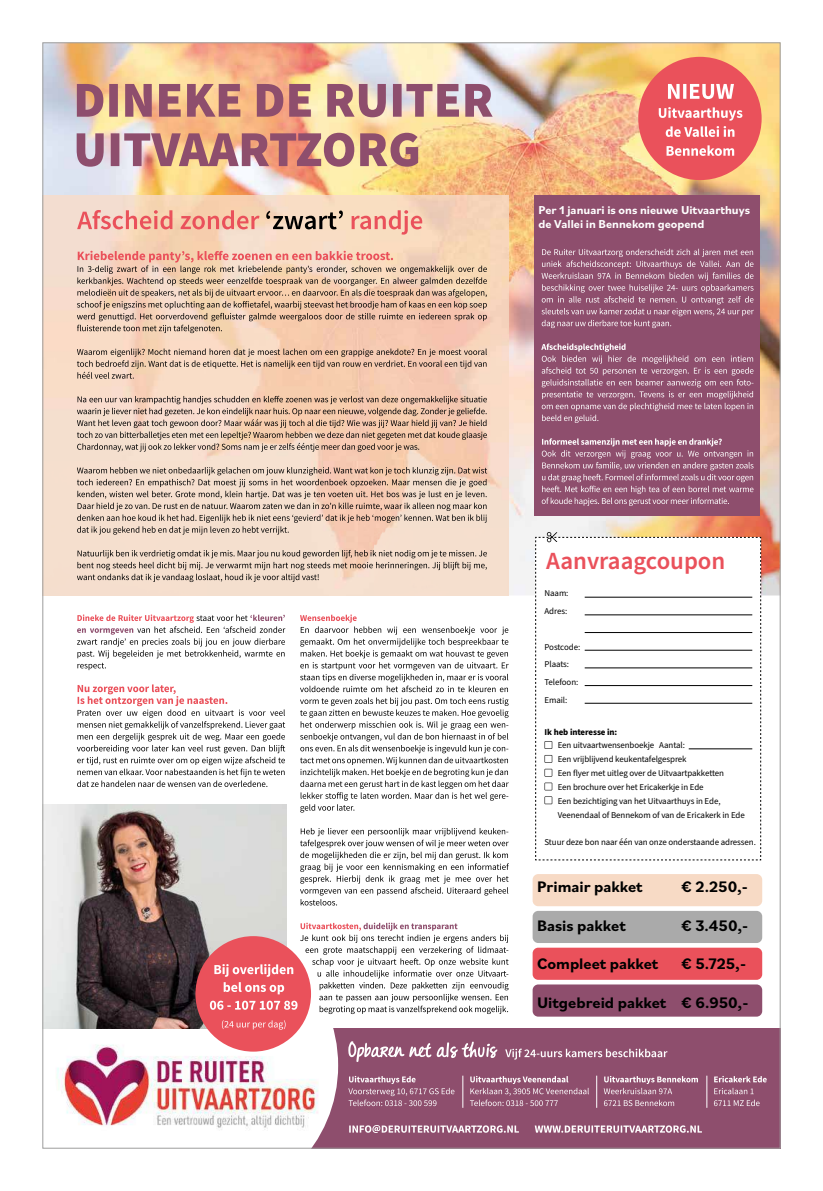
<style>
.page{position:relative;width:823px;height:1191px;background:#fff}
.page>*{position:absolute;margin:0;border:0;box-sizing:border-box;transform-origin:0 0}
.t1{font:600 24.7px "Source Sans Pro";color:#ea515b}
.t2{font:700 16px "Bilo";color:#000}
.t3{font:700 12px/14.4px "Bilo";color:#fff}
.t4{font:8.9px/13.8px "Source Sans Pro";letter-spacing:-.01em;color:#000}
.t5{font:700 8.9px "Source Sans Pro";letter-spacing:-.01em;color:#000}
</style>
<div class="page">
<img style="left:45px;top:45px;width:733px;height:550px">
<div style="left:265px;top:1028px;width:515px;height:120px;background:#8e4e6d"></div>
<svg style="left:54px;top:1014px;width:284px;height:132px"></svg>
<img style="left:56px;top:1033px;width:262px;height:99px">
<svg style="left:348px;top:1076px;width:106px;height:30px"></svg>
<svg style="left:469px;top:1076px;width:119px;height:30px"></svg>
<svg style="left:713px;top:1076px;width:53px;height:30px"></svg>
<svg style="left:603px;top:1076px;width:94px;height:30px"></svg>
<svg style="left:349px;top:1125px;width:352px;height:8px"></svg>
<img style="left:45px;top:804px;width:241px;height:224px">
<img style="left:77px;top:133px;width:341px;height:34px">
<svg style="left:77px;top:84px;width:415px;height:33px;background:#bc8a88"></svg>
<div style="left:638px;top:57px;width:123px;height:123px;background:#ea515b;border-radius:50%"></div>
<svg style="left:666px;top:145px;width:67px;height:11px"></svg>
<svg style="left:658px;top:107px;width:84px;height:30px"></svg>
<svg style="left:668px;top:84px;width:65px;height:15px"></svg>
<svg style="left:300px;top:828px;width:208px;height:77px"></svg>
<svg style="left:300px;top:614px;width:208px;height:198px"></svg>
<svg style="left:77px;top:684px;width:208px;height:103px"></svg>
<svg style="left:77px;top:614px;width:208px;height:56px"></svg>
<div style="left:195px;top:936px;width:116px;height:115px;background:#ea515b;border-radius:50%"></div>
<svg style="left:222px;top:1020px;width:63px;height:9px"></svg>
<svg style="left:210px;top:922px;width:298px;height:92px"></svg>
<div style="left:532px;top:874px;width:229px;height:32px;background:#f7dac5;border-radius:6px"></div>
<div style="left:532px;top:911px;width:229px;height:32px;background:#aaa;border-radius:6px"></div>
<div style="left:532px;top:947px;width:229px;height:32px;background:#ea515b;border-radius:6px"></div>
<div style="left:532px;top:984px;width:229px;height:32px;background:#8e4e6d;border-radius:6px"></div>
<img style="left:45px;top:196px;width:463px;height:399px">
<svg style="left:77px;top:550px;width:409px;height:32px;background:#d5c1b2"></svg>
<svg style="left:77px;top:467px;width:410px;height:67px;background:#d5beae"></svg>
<svg style="left:77px;top:396px;width:409px;height:56px;background:#d3b4a0"></svg>
<svg style="left:77px;top:348px;width:409px;height:31px;background:#dcbba5"></svg>
<svg style="left:77px;top:251px;width:409px;height:82px;background:#dbb7a1"></svg>
<svg style="left:351px;top:210px;width:71px;height:25px;background:#f4b4a3"></svg>
<svg style="left:266px;top:210px;width:76px;height:19px"></svg>
<svg style="left:77px;top:210px;width:182px;height:19px;background:#f1a799"></svg>
<svg style="left:535px;top:532px;width:226px;height:328px"></svg>
<div style="left:534px;top:196px;width:225px;height:320px;background:#8e4e6d"></div>
<svg style="left:541px;top:438px;width:212px;height:68px"></svg>
<svg style="left:541px;top:343px;width:212px;height:80px"></svg>
<svg style="left:541px;top:249px;width:212px;height:79px"></svg>
<svg style="left:348px;top:1041px;width:319px;height:21px"></svg>
<hr style="left:462px;top:1075px;width:1px;height:32px;background:#fff">
<hr style="left:596px;top:1075px;width:1px;height:32px;background:#fff">
<hr style="left:706px;top:1075px;width:1px;height:32px;background:#fff">
<h3 class="t3" style="left:538px;top:202px;width:213px">Per 1 januari is ons nieuwe Uitvaarthuys de Vallei in Bennekom geopend</h3>
<h1 class="t1" style="left:546px;top:544px;width:181px">Aanvraagcoupon</h1>
<p class="t4" style="left:544px;top:584px;width:25px;line-height:17.8px">Naam:<br>Adres:</p>
<p class="t4" style="left:544px;top:638px;width:37px;line-height:17.8px">Postcode:<br>Plaats:<br>Telefoon:<br>Email:</p>
<p class="t5" style="left:544px;top:725px;width:74px">Ik heb interesse in:</p>
<p class="t4" style="left:557px;top:739px;width:188px">Een uitvaartwensenboekje Aantal:<br>Een vrijblijvend keukentafelgesprek<br>Een flyer met uitleg over de Uitvaartpakketten<br>Een brochure over het Ericakerkje in Ede<br>Een bezichtiging van het Uitvaarthuys in Ede, Veenendaal of Bennekom of van de Ericakerk in Ede</p>
<p class="t4" style="left:544px;top:835px;width:213px">Stuur deze bon naar één van onze onderstaande adressen.</p>
<h2 class="t2" style="left:536px;top:876px;width:107px">Primair pakket</h2>
<h2 class="t2" style="left:680px;top:876px;width:69px">€ 2.250,-</h2>
<h2 class="t2" style="left:536px;top:914px;width:90px">Basis pakket</h2>
<h2 class="t2" style="left:680px;top:914px;width:69px">€ 3.450,-</h2>
<h2 class="t2" style="left:536px;top:953px;width:123px">Compleet pakket</h2>
<h2 class="t2" style="left:680px;top:953px;width:67px">€ 5.725,-</h2>
<h2 class="t2" style="left:536px;top:991px;width:213px">Uitgebreid pakket € 6.950,-</h2>
</div>
